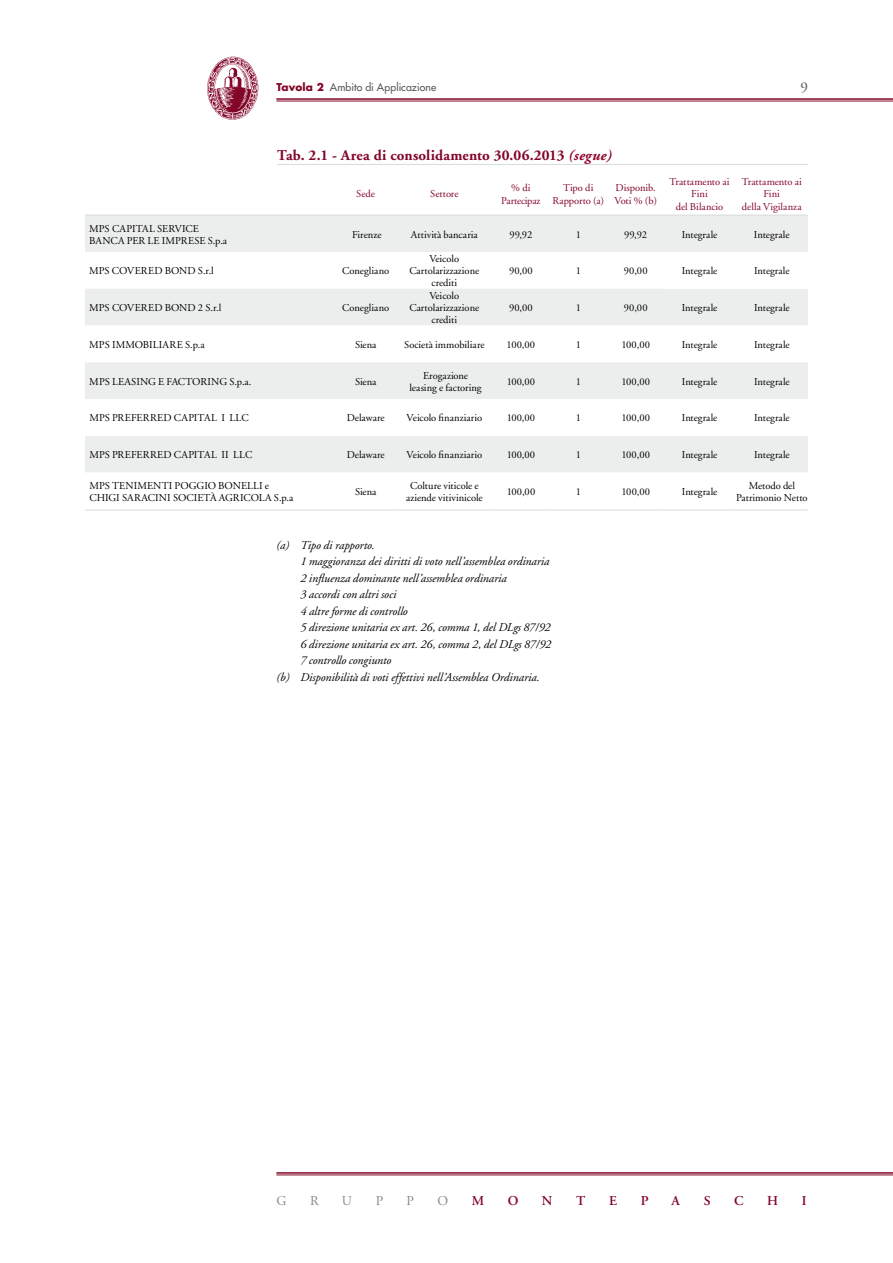
<style>
.page{position:relative;width:893px;height:1263px;background:#fff}
.page>*{position:absolute;margin:0;border:0;box-sizing:border-box;transform-origin:0 0}
.t1{font:700 15px "Adobe Garamond";letter-spacing:.01em;color:#830628}
.t2{font:15px "Adobe Garamond";color:#58585a}
.t3{font:600 13.5px "Adobe Garamond";color:#830628}
.t4{font:13.5px "Adobe Garamond";color:#87888a}
.t5{font:italic 12px "Adobe Garamond";letter-spacing:-.005em;color:#000}
.t6{font:10.5px/12px "Adobe Garamond";letter-spacing:.005em;color:#000;text-align:center}
.t7{font:10.5px/12.6px "Adobe Garamond";letter-spacing:-.005em;color:#830628;text-align:center}
.t8{font:10.5px "Futura";letter-spacing:.01em;color:#58585a}
.s1{font-weight:700;color:#830628}
.s2{font-style:italic;color:#92062a}
</style>
<div class="page">
<hr style="left:276px;top:1172px;width:617px;height:2px;background:#830628">
<hr style="left:276px;top:1175px;width:617px;height:1px;background:#830628">
<hr style="left:276px;top:98px;width:617px;height:2px;background:#830628">
<hr style="left:276px;top:101px;width:617px;height:1px;background:#830628">
<img style="left:208px;top:56px;width:51px;height:64px">
<hr style="left:277px;top:164px;width:531px;height:1px;background:#d9dadb">
<svg style="left:85px;top:216px;width:723px;height:109px;fill:#eceded"></svg>
<svg style="left:663px;top:252px;width:145px;height:73px"></svg>
<svg style="left:85px;top:362px;width:723px;height:148px"></svg>
<hr style="left:85px;top:510px;width:251px;height:1px;background:#d9dadb">
<hr style="left:336px;top:510px;width:59px;height:1px;background:#d9dadb">
<hr style="left:395px;top:510px;width:98px;height:1px;background:#d9dadb">
<hr style="left:493px;top:510px;width:56px;height:1px;background:#d9dadb">
<hr style="left:549px;top:510px;width:59px;height:1px;background:#d9dadb">
<hr style="left:608px;top:510px;width:55px;height:1px;background:#d9dadb">
<hr style="left:663px;top:510px;width:73px;height:1px;background:#d9dadb">
<hr style="left:736px;top:510px;width:72px;height:1px;background:#d9dadb">
<hr style="left:85px;top:215px;width:251px;height:1px;background:#d9dadb">
<hr style="left:336px;top:215px;width:59px;height:1px;background:#d9dadb">
<hr style="left:395px;top:215px;width:98px;height:1px;background:#d9dadb">
<hr style="left:493px;top:215px;width:56px;height:1px;background:#d9dadb">
<hr style="left:549px;top:215px;width:59px;height:1px;background:#d9dadb">
<hr style="left:608px;top:215px;width:55px;height:1px;background:#d9dadb">
<hr style="left:663px;top:215px;width:73px;height:1px;background:#d9dadb">
<hr style="left:736px;top:215px;width:72px;height:1px;background:#d9dadb">
<p class="t8" style="left:276px;top:81px;width:161px"><span class="s1">Tavola 2</span> Ambito di Applicazione</p>
<h1 class="t2" style="left:800px;top:79px;width:9px">9</h1>
<h1 class="t1" style="left:277px;top:147px;width:336px">Tab. 2.1 - Area di consolidamento 30.06.2013 <span class="s2">(segue)</span></h1>
<p class="t7" style="left:356px;top:188px;width:20px">Sede</p>
<p class="t7" style="left:430px;top:188px;width:30px">Settore</p>
<p class="t7" style="left:501px;top:182px;width:41px">% di<br>Partecipaz</p>
<p class="t7" style="left:552px;top:182px;width:53px">Tipo di<br>Rapporto (a)</p>
<p class="t7" style="left:614px;top:182px;width:44px;text-align:left">Disponib.<br>Voti % (b)</p>
<p class="t7" style="left:669px;top:175px;width:62px">Trattamento ai<br>Fini<br>del Bilancio</p>
<p class="t7" style="left:742px;top:175px;width:62px">Trattamento ai<br>Fini<br>della Vigilanza</p>
<p class="t6" style="left:89px;top:222px;width:139px;text-align:left">MPS CAPITAL SERVICE<br>BANCA PER LE IMPRESE S.p.a</p>
<p class="t6" style="left:352px;top:228px;width:31px">Firenze</p>
<p class="t6" style="left:411px;top:228px;width:69px">Attività bancaria</p>
<p class="t6" style="left:509px;top:228px;width:24px">99,92</p>
<p class="t6" style="left:576px;top:228px;width:7px">1</p>
<p class="t6" style="left:624px;top:228px;width:24px">99,92</p>
<p class="t6" style="left:682px;top:228px;width:37px">Integrale</p>
<p class="t6" style="left:754px;top:228px;width:37px">Integrale</p>
<p class="t6" style="left:89px;top:265px;width:126px">MPS COVERED BOND S.r.l</p>
<p class="t6" style="left:342px;top:265px;width:48px">Conegliano</p>
<p class="t6" style="left:409px;top:253px;width:72px">Veicolo<br>Cartolarizzazione crediti</p>
<p class="t6" style="left:509px;top:265px;width:25px">90,00</p>
<p class="t6" style="left:576px;top:265px;width:7px">1</p>
<p class="t6" style="left:624px;top:265px;width:25px">90,00</p>
<p class="t6" style="left:682px;top:265px;width:37px">Integrale</p>
<p class="t6" style="left:754px;top:265px;width:37px">Integrale</p>
<p class="t6" style="left:89px;top:302px;width:134px">MPS COVERED BOND 2 S.r.l</p>
<p class="t6" style="left:342px;top:302px;width:48px">Conegliano</p>
<p class="t6" style="left:409px;top:290px;width:72px">Veicolo<br>Cartolarizzazione crediti</p>
<p class="t6" style="left:509px;top:302px;width:25px">90,00</p>
<p class="t6" style="left:576px;top:302px;width:7px">1</p>
<p class="t6" style="left:624px;top:302px;width:25px">90,00</p>
<p class="t6" style="left:682px;top:302px;width:37px">Integrale</p>
<p class="t6" style="left:754px;top:302px;width:37px">Integrale</p>
<p class="t6" style="left:89px;top:339px;width:67px">MPS IMMOBILIAR</p>
<p class="t6" style="left:177px;top:339px;width:29px">E S.p.a</p>
<p class="t6" style="left:355px;top:339px;width:23px">Siena</p>
<p class="t6" style="left:404px;top:339px;width:82px">Società immobiliare</p>
<p class="t6" style="left:507px;top:339px;width:30px">100,00</p>
<p class="t6" style="left:576px;top:339px;width:7px">1</p>
<p class="t6" style="left:621px;top:339px;width:30px">100,00</p>
<p class="t6" style="left:682px;top:339px;width:37px">Integrale</p>
<p class="t6" style="left:754px;top:339px;width:37px">Integrale</p>
<p class="t6" style="left:89px;top:375px;width:111px">MPS LEASING E FACTORIN</p>
<p class="t6" style="left:219px;top:375px;width:34px">G S.p.a.</p>
<p class="t6" style="left:355px;top:375px;width:23px">Siena</p>
<p class="t6" style="left:410px;top:369px;width:74px">Erogazione leasing e factoring</p>
<p class="t6" style="left:507px;top:375px;width:30px">100,00</p>
<p class="t6" style="left:576px;top:375px;width:7px">1</p>
<p class="t6" style="left:621px;top:375px;width:30px">100,00</p>
<p class="t6" style="left:682px;top:375px;width:37px">Integrale</p>
<p class="t6" style="left:754px;top:375px;width:37px">Integrale</p>
<p class="t6" style="left:89px;top:412px;width:161px">MPS PREFERRED CAPITAL I LLC</p>
<p class="t6" style="left:347px;top:412px;width:40px">Delaware</p>
<p class="t6" style="left:407px;top:412px;width:77px">Veicolo finanziario</p>
<p class="t6" style="left:507px;top:412px;width:30px">100,00</p>
<p class="t6" style="left:576px;top:412px;width:7px">1</p>
<p class="t6" style="left:621px;top:412px;width:30px">100,00</p>
<p class="t6" style="left:682px;top:412px;width:37px">Integrale</p>
<p class="t6" style="left:754px;top:412px;width:37px">Integrale</p>
<p class="t6" style="left:89px;top:449px;width:165px">MPS PREFERRED CAPITAL II LLC</p>
<p class="t6" style="left:347px;top:449px;width:40px">Delaware</p>
<p class="t6" style="left:407px;top:449px;width:77px">Veicolo finanziario</p>
<p class="t6" style="left:507px;top:449px;width:30px">100,00</p>
<p class="t6" style="left:576px;top:449px;width:7px">1</p>
<p class="t6" style="left:621px;top:449px;width:30px">100,00</p>
<p class="t6" style="left:682px;top:449px;width:37px">Integrale</p>
<p class="t6" style="left:754px;top:449px;width:37px">Integrale</p>
<p class="t6" style="left:89px;top:480px;width:181px;text-align:left">MPS TENIMENTI POGGIO BONELLI e<br>CHIGI SARA</p>
<p class="t6" style="left:355px;top:486px;width:23px">Siena</p>
<p class="t6" style="left:406px;top:480px;width:78px">Colture viticole e aziende vitivinicole</p>
<p class="t6" style="left:507px;top:486px;width:30px">100,00</p>
<p class="t6" style="left:576px;top:486px;width:7px">1</p>
<p class="t6" style="left:621px;top:486px;width:30px">100,00</p>
<p class="t6" style="left:682px;top:486px;width:37px">Integrale</p>
<p class="t6" style="left:736px;top:480px;width:73px">Metodo del<br>Patrimonio Netto</p>
<p class="t5" style="left:276px;top:539px;width:100px">(a) Tipo di rapporto.</p>
<p class="t5" style="left:300px;top:555px;width:251px">1 maggioranza dei diritti di voto nell’assemblea ordinaria</p>
<p class="t5" style="left:300px;top:572px;width:208px">2 influenza dominante nell’assemblea ordinaria</p>
<p class="t5" style="left:300px;top:588px;width:97px">3 accordi con altri soci</p>
<p class="t5" style="left:300px;top:605px;width:109px">4 altre forme di controllo</p>
<p class="t5" style="left:300px;top:621px;width:252px">5 direzione unitaria ex art. 26, comma 1, del DLgs 87/92</p>
<p class="t5" style="left:300px;top:638px;width:252px">6 direzione unitaria ex art. 26, comma 2, del DLgs 87/92</p>
<p class="t5" style="left:300px;top:654px;width:93px">7 controllo congiunto</p>
<p class="t5" style="left:276px;top:671px;width:265px">(b) Disponibilità di voti effettivi nell’Assemblea Ordinaria.</p>
<p class="t6" style="left:148px;top:492px;width:111px">CINI SOCIETÀ AGRICOLA</p>
<p class="t6" style="left:274px;top:492px;width:21px">S.p.a</p>
<p class="t4" style="left:276px;top:1193px;width:12px">G</p>
<p class="t4" style="left:310px;top:1193px;width:10px">r</p>
<p class="t4" style="left:342px;top:1193px;width:12px">u</p>
<p class="t4" style="left:376px;top:1193px;width:9px">p</p>
<p class="t4" style="left:407px;top:1193px;width:9px">p</p>
<p class="t4" style="left:438px;top:1193px;width:12px">o</p>
<p class="t3" style="left:472px;top:1193px;width:14px">M</p>
<p class="t3" style="left:508px;top:1193px;width:12px">O</p>
<p class="t3" style="left:542px;top:1193px;width:12px">N</p>
<p class="t3" style="left:576px;top:1193px;width:11px">T</p>
<p class="t3" style="left:609px;top:1193px;width:9px">E</p>
<p class="t3" style="left:641px;top:1193px;width:9px">P</p>
<p class="t3" style="left:671px;top:1193px;width:10px">A</p>
<p class="t3" style="left:704px;top:1193px;width:8px">S</p>
<p class="t3" style="left:734px;top:1193px;width:11px">C</p>
<p class="t3" style="left:767px;top:1193px;width:12px">H</p>
<p class="t3" style="left:802px;top:1193px;width:6px">I</p>
</div>
